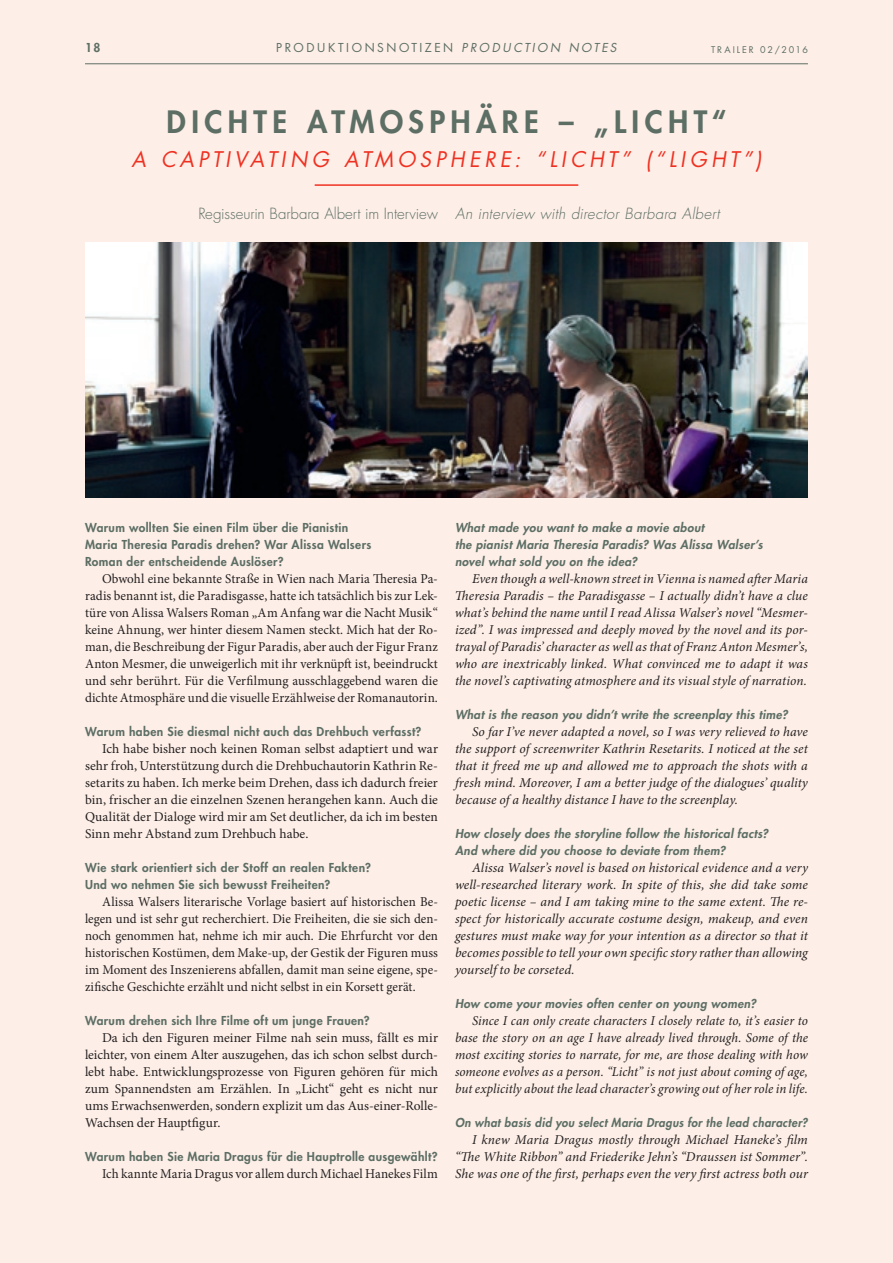
<style>
.page{position:relative;width:893px;height:1263px;background:#fdefe7}
.page>*{position:absolute;margin:0;border:0;box-sizing:border-box;transform-origin:0 0}
.t1{font:800 30px "Futura Std";letter-spacing:.18em;color:#5d6e65}
.t2{font:italic 21px "Futura Std";letter-spacing:.19em;color:#ef3122}
.t3{font:italic 300 15px "Futura Std";letter-spacing:.02em;color:#5d6e65}
.t4{font:300 15px "Futura Std";letter-spacing:-.005em;color:#5d6e65}
.t5{font:italic 13.5px/17px "Minion Pro";letter-spacing:.005em;color:#231f20;text-align:justify}
.t6{font:13.5px/17px "Minion Pro";letter-spacing:.005em;color:#231f20;text-align:justify}
.t7{font:13.5px/17px "Minion Pro";letter-spacing:.005em;color:#231f20;text-align:justify;scale:.96 1}
.t8{font:800 12px/17px "Futura Std";letter-spacing:.03em;color:#5d6e65}
.t9{font:italic 800 12px/17px "Futura Std";letter-spacing:.03em;color:#5d6e65}
.t10{font:italic 800 12px "Futura Std";letter-spacing:.03em;color:#5d6e65;scale:.96 1}
.t11{font:12px "Futura Std";letter-spacing:.21em;color:#5d6e65}
.t12{font:9px "Futura Std";letter-spacing:.215em;color:#5d6e65}
.s1{font-style:italic}
</style>
<div class="page">
<img style="left:85px;top:242px;width:723px;height:255px">
<hr style="left:315px;top:184px;width:263px;height:2px;background:#ef3122">
<hr style="left:85px;top:63px;width:723px;height:1px;background:#5d6e65">
<p class="t11" style="left:276px;top:40px;width:342px">PRODUKTIONSNOTIZEN <span class="s1">PRODUCTION NOTES</span></p>
<p class="t8" style="left:85px;top:40px;width:17px">18</p>
<p class="t12" style="left:711px;top:43px;width:98px">TRAILER 02/2016</p>
<h1 class="t1" style="left:166px;top:103px;width:562px">DICHTE ATMOSPHÄRE – „LICHT“</h1>
<h2 class="t2" style="left:131px;top:146px;width:632px">A CAPTIVATING ATMOSPHERE: “LICHT” (“LIGHT”)</h2>
<p class="t4" style="left:198px;top:205px;width:241px">Regisseurin Barbara Albert im Interview</p>
<p class="t3" style="left:455px;top:205px;width:266px">An interview with director Barbara Albert</p>
<p class="t8" style="left:85px;top:519px;width:288px">Warum wollten Sie einen Film über die Pianistin<br>Maria Theresia Paradis drehen? War Alissa Walsers<br>Roman der entscheidende Auslöser?</p>
<p class="t6" style="left:85px;top:570px;width:354px;text-indent:17px">Obwohl eine bekannte Straße in Wien nach Maria Theresia Pa&shy;radis benannt ist, die Paradisgasse, hatte ich tatsächlich bis zur Lek&shy;türe von Alissa Walsers Roman „Am Anfang war die Nacht Musik“ keine Ahnung, wer hinter diesem Namen steckt. Mich hat der Ro&shy;man, die Beschreibung der Figur Paradis, aber auch der Figur Franz Anton Mesmer, die unweigerlich mit ihr verknüpft ist, beeindruckt und sehr berührt. Für die Verfilmung ausschlaggebend waren die dichte Atmosphäre und die visuelle Erzählweise der Romanautorin.</p>
<p class="t8" style="left:85px;top:723px;width:338px">Warum haben Sie diesmal nicht auch das Drehbuch verfasst?</p>
<p class="t6" style="left:85px;top:740px;width:354px;text-indent:17px">Ich habe bisher noch keinen Roman selbst adaptiert und war sehr froh, Unterstützung durch die Drehbuchautorin Kathrin Re&shy;setarits zu haben. Ich merke beim Drehen, dass ich dadurch freier bin, frischer an die einzelnen Szenen herangehen kann. Auch die Qualität der Dialoge wird mir am Set deutlicher, da ich im besten Sinn mehr Abstand zum Drehbuch habe.</p>
<p class="t8" style="left:85px;top:859px;width:287px">Wie stark orientiert sich der Stoff an realen Fakten?<br>Und wo nehmen Sie sich bewusst Freiheiten?</p>
<p class="t7" style="left:85px;top:893px;width:369px;text-indent:17px">Alissa Walsers literarische Vorlage basiert auf historischen Be&shy;legen und ist sehr gut recherchiert. Die Freiheiten, die sie sich den&shy;noch genommen hat, nehme ich mir auch. Die Ehrfurcht vor den historischen Kostümen, dem Make-up, der Gestik der Figuren muss im Moment des Inszenierens abfallen, damit man seine eigene, spe&shy;zifische Geschichte erzählt und nicht selbst in ein Korsett gerät.</p>
<p class="t8" style="left:85px;top:1012px;width:286px">Warum drehen sich Ihre Filme oft um junge Frauen?</p>
<p class="t6" style="left:85px;top:1029px;width:354px;text-indent:17px">Da ich den Figuren meiner Filme nah sein muss, fällt es mir leichter, von einem Alter auszugehen, das ich schon selbst durch&shy;lebt habe. Entwicklungsprozesse von Figuren gehören für mich zum Spannendsten am Erzählen. In „Licht“ geht es nicht nur ums Erwachsenwerden, sondern explizit um das Aus-einer-Rolle-Wachsen der Hauptfigur.</p>
<p class="t8" style="left:85px;top:1148px;width:354px">Warum haben Sie Maria Dragus für die Hauptrolle ausgewählt?</p>
<p class="t6" style="left:102px;top:1165px;width:337px">Ich kannte Maria Dragus vor allem durch Michael Hanekes Film</p>
<p class="t9" style="left:455px;top:519px;width:309px">What made you want to make a movie about<br>the pianist Maria Theresia Paradis? Was Alissa Walser’s novel what sold you on the idea?</p>
<p class="t5" style="left:455px;top:570px;width:354px;text-indent:17px">Even though a well-known street in Vienna is named after Maria Theresia Paradis – the Paradisgasse – I actually didn’t have a clue what’s behind the name until I read Alissa Walser’s novel “Mesmer&shy;ized”. I was impressed and deeply moved by the novel and its por&shy;trayal of Paradis’ character as well as that of Franz Anton Mesmer’s, who are inextricably linked. What convinced me to adapt it was the novel’s captivating atmosphere and its visual style of narration.</p>
<p class="t9" style="left:455px;top:706px;width:334px">What is the reason you didn’t write the screenplay this time?</p>
<p class="t5" style="left:455px;top:723px;width:354px;text-indent:17px">So far I’ve never adapted a novel, so I was very relieved to have the support of screenwriter Kathrin Resetarits. I noticed at the set that it freed me up and allowed me to approach the shots with a fresh mind. Moreover, I am a better judge of the dialogues’ quality because of a healthy distance I have to the screenplay.</p>
<p class="t9" style="left:455px;top:825px;width:315px">How closely does the storyline follow the historical facts?<br>And where did you choose to deviate from them?</p>
<p class="t5" style="left:455px;top:859px;width:354px;text-indent:17px">Alissa Walser’s novel is based on historical evidence and a very well-researched literary work. In spite of this, she did take some poetic license – and I am taking mine to the same extent. The re&shy;spect for historically accurate costume design, makeup, and even gestures must make way for your intention as a director so that it becomes possible to tell your own specific story rather than allowing yourself to be corseted.</p>
<p class="t9" style="left:455px;top:995px;width:303px">How come your movies often center on young women?</p>
<p class="t5" style="left:455px;top:1012px;width:354px;text-indent:17px">Since I can only create characters I closely relate to, it’s easier to base the story on an age I have already lived through. Some of the most exciting stories to narrate, for me, are those dealing with how someone evolves as a person. “Licht” is not just about coming of age, but explicitly about the lead character’s growing out of her role in life.</p>
<p class="t10" style="left:455px;top:1115px;width:368px">On what basis did you select Maria Dragus for the lead character?</p>
<p class="t5" style="left:455px;top:1131px;width:354px;text-indent:17px">I knew Maria Dragus mostly through Michael Haneke’s film “The White Ribbon” and Friederike Jehn’s “Draussen ist Sommer”.<br>She was one of the first, perhaps even the very first actress both our</p>
</div>
